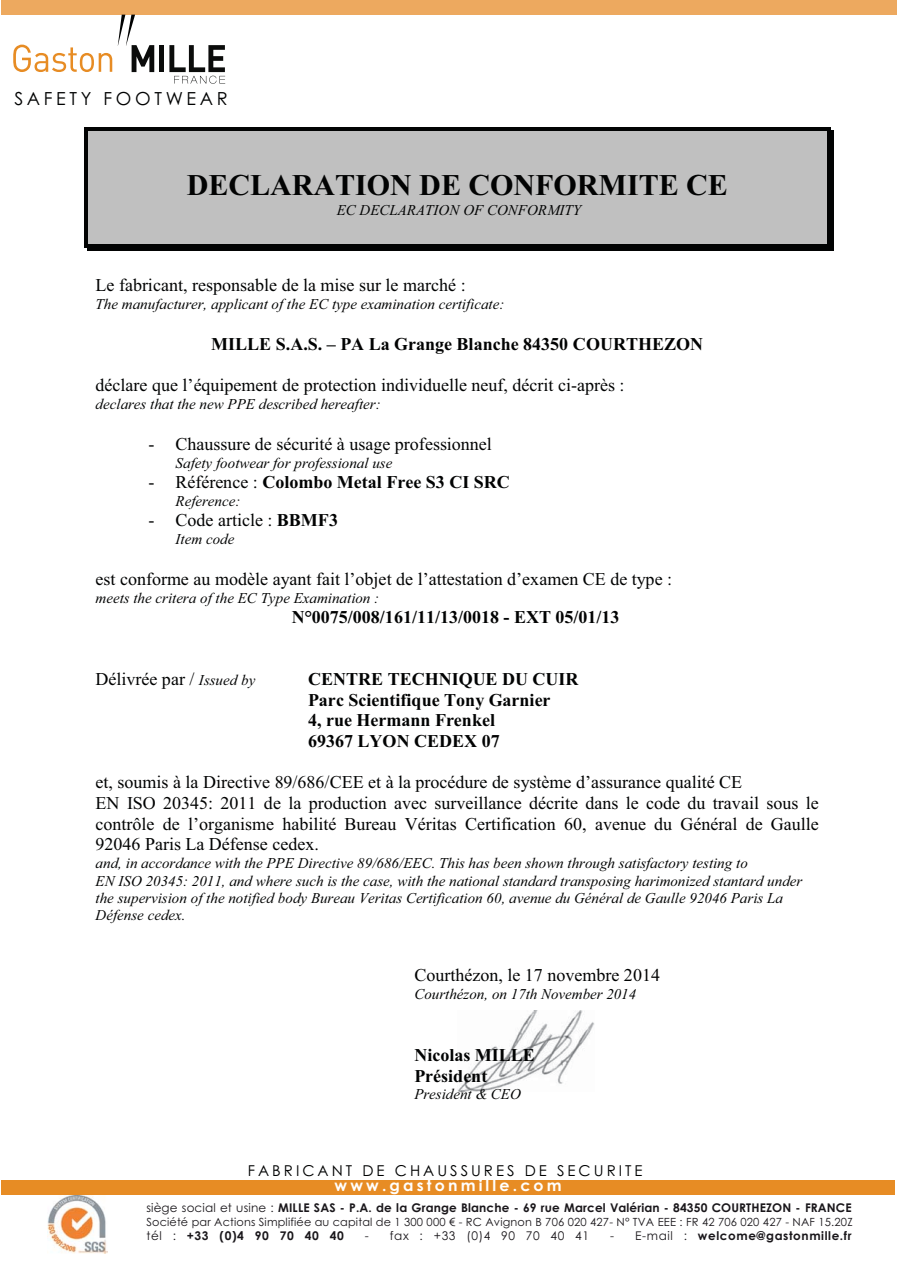
<style>
.page{position:relative;width:898px;height:1263px;background:#fff}
.page>*{position:absolute;margin:0;border:0;box-sizing:border-box;transform-origin:0 0}
.t1{font:700 30px "Times New Roman";color:#020303}
.t2{font:18px/20.7px "Times New Roman";color:#020303}
.t3{font:700 18px/20.9px "Times New Roman";color:#020303}
.t4{font:18px "Century Gothic";letter-spacing:.2em;color:#010202}
.t5{font:700 15.75px "Century Gothic";letter-spacing:.2em;color:#fff}
.t6{font:italic 15px/17.2px "Times New Roman";color:#020303}
.t7{font:15px "Century Gothic";letter-spacing:.2em;color:#010202}
.t8{font:700 12px "Century Gothic";letter-spacing:.01em;color:#1a171b}
.t9{font:700 12px "Century Gothic";letter-spacing:.05em;color:#1a171b}
.t10{font:12px "Century Gothic";letter-spacing:.05em;color:#1a171b}
.t11{font:11.25px "Century Gothic";letter-spacing:.015em;color:#1a171b}
.s1{font-weight:400}
.s2{font-weight:700}
.s3{font-style:italic;font-size:15px}
</style>
<div class="page">
<div style="left:1px;top:1180px;width:893px;height:14px;background:#e78c24"></div>
<div style="left:1px;top:0;width:895px;height:14px;background:#eda95f"></div>
<svg style="left:13px;top:45px;width:99px;height:27px"></svg>
<div style="left:159px;top:45px;width:5px;height:27px;background:#0b0c0b"></div>
<svg style="left:169px;top:45px;width:56px;height:39px"></svg>
<svg style="left:118px;top:15px;width:36px;height:57px"></svg>
<img style="left:47px;top:1196px;width:61px;height:57px">
<img style="left:458px;top:1011px;width:136px;height:81px">
<div style="left:87px;top:130px;width:740px;height:37px;background:#c0c0c0"></div>
<hr style="left:84px;top:127px;width:746px;height:3px;background:#020303">
<hr style="left:84px;top:130px;width:3px;height:37px;background:#020303">
<div style="left:827px;top:130px;width:6px;height:37px;background:#020303"></div>
<div style="left:87px;top:167px;width:740px;height:34px;background:#c0c0c0"></div>
<hr style="left:84px;top:167px;width:3px;height:34px;background:#020303">
<div style="left:827px;top:167px;width:6px;height:34px;background:#020303"></div>
<div style="left:87px;top:201px;width:740px;height:18px;background:#c0c0c0"></div>
<hr style="left:84px;top:201px;width:3px;height:18px;background:#020303">
<div style="left:827px;top:201px;width:6px;height:18px;background:#020303"></div>
<div style="left:87px;top:219px;width:740px;height:25px;background:#c0c0c0"></div>
<svg style="left:84px;top:244px;width:3px;height:4px"></svg>
<div style="left:87px;top:244px;width:740px;height:7px;background:#020303"></div>
<svg style="left:827px;top:244px;width:6px;height:7px"></svg>
<hr style="left:84px;top:219px;width:3px;height:25px;background:#020303">
<div style="left:827px;top:219px;width:6px;height:25px;background:#020303"></div>
<p class="t4" style="left:14px;top:91px;width:215px">SAFETY FOOTWEAR</p>
<h1 class="t1" style="left:187px;top:175px;width:542px">DECLARATION DE CONFORMITE CE</h1>
<p class="t6" style="left:337px;top:202px;width:246px">EC DECLARATION OF CONFORMITY</p>
<p class="t2" style="left:96px;top:277px;width:371px">Le fabricant, responsable de la mise sur le marché :</p>
<p class="t6" style="left:96px;top:297px;width:410px">The manufacturer, applicant of the EC type examination certificate:</p>
<p class="t3" style="left:211px;top:336px;width:493px">MILLE S.A.S. – PA La Grange Blanche 84350 COURTHEZON</p>
<p class="t2" style="left:96px;top:377px;width:530px">déclare que l’équipement de protection individuelle neuf, décrit ci-après :</p>
<p class="t6" style="left:96px;top:397px;width:286px">declares that the new PPE described hereafter:</p>
<p class="t2" style="left:148px;top:435px;width:345px">- Chaussure de sécurité à usage professionnel</p>
<p class="t6" style="left:175px;top:456px;width:218px">Safety footwear for professional use</p>
<p class="t3" style="left:148px;top:473px;width:363px"><span class="s1">- Référence :</span> Colombo Metal Free S3 CI SRC</p>
<p class="t6" style="left:175px;top:494px;width:66px">Reference:</p>
<p class="t2" style="left:148px;top:511px;width:191px">- Code article : <span class="s2">BBMF3</span></p>
<p class="t6" style="left:175px;top:532px;width:60px">Item code</p>
<p class="t2" style="left:96px;top:570px;width:578px">est conforme au modèle ayant fait l’objet de l’attestation d’examen CE de type :</p>
<p class="t6" style="left:96px;top:590px;width:285px">meets the critera of the EC Type Examination :</p>
<p class="t3" style="left:292px;top:608px;width:329px">N°0075/008/161/11/13/0018 - EXT 05/01/13</p>
<p class="t2" style="left:96px;top:670px;width:161px">Délivrée par / <span class="s3">Issued by</span></p>
<p class="t3" style="left:308px;top:670px;width:272px">CENTRE TECHNIQUE DU CUIR<br>Parc Scientifique Tony Garnier<br>4, rue Hermann Frenkel<br>69367 LYON CEDEX 07</p>
<p class="t2" style="left:96px;top:773px;width:724px">et, soumis à la Directive 89/686/CEE et à la procédure de système d’assurance qualité CE<br>EN ISO 20345: 2011 de la production avec surveillance décrite dans le code du travail sous le contrôle de l’organisme habilité Bureau Véritas Certification 60, avenue du Général de Gaulle 92046 Paris La Défense cedex.</p>
<p class="t6" style="left:96px;top:856px;width:708px">and, in accordance with the PPE Directive 89/686/EEC. This has been shown through satisfactory testing to<br>EN ISO 20345: 2011, and where such is the case, with the national standard transposing harimonized stantard under the supervision of the notified body Bureau Veritas Certification 60, avenue du Général de Gaulle 92046 Paris La Défense cedex.</p>
<p class="t2" style="left:414px;top:967px;width:247px">Courthézon, le 17 novembre 2014</p>
<p class="t6" style="left:414px;top:987px;width:223px">Courthézon, on 17th November 2014</p>
<p class="t3" style="left:414px;top:1047px;width:122px">Nicolas MILLE<br>Président</p>
<p class="t6" style="left:414px;top:1087px;width:108px">President &amp; CEO</p>
<p class="t7" style="left:248px;top:1165px;width:396px">FABRICANT DE CHAUSSURES DE SECURITE</p>
<p class="t5" style="left:334px;top:1180px;width:229px">www.gastonmille.com</p>
<p class="t8" style="left:146px;top:1203px;width:706px"><span class="s1">siège social et usine :</span> MILLE SAS - P.A. de la Grange Blanche - 69 rue Marcel Valérian - 84350 COURTHEZON - FRANCE</p>
<p class="t11" style="left:146px;top:1217px;width:707px">Société par Actions Simplifiée au capital de 1 300 000 € - RC Avignon B 706 020 427- N° TVA EEE : FR 42 706 020 427 - NAF 15.20Z</p>
<p class="t8" style="left:146px;top:1231px;width:199px"><span class="s1">tél :</span> +33 (0)4 90 70 40 40</p>
<p class="t10" style="left:365px;top:1231px;width:226px">- fax : +33 (0)4 90 70 40 41</p>
<p class="t9" style="left:610px;top:1231px;width:243px"><span class="s1">- E-mail :</span> welcome@gastonmille.fr</p>
</div>
